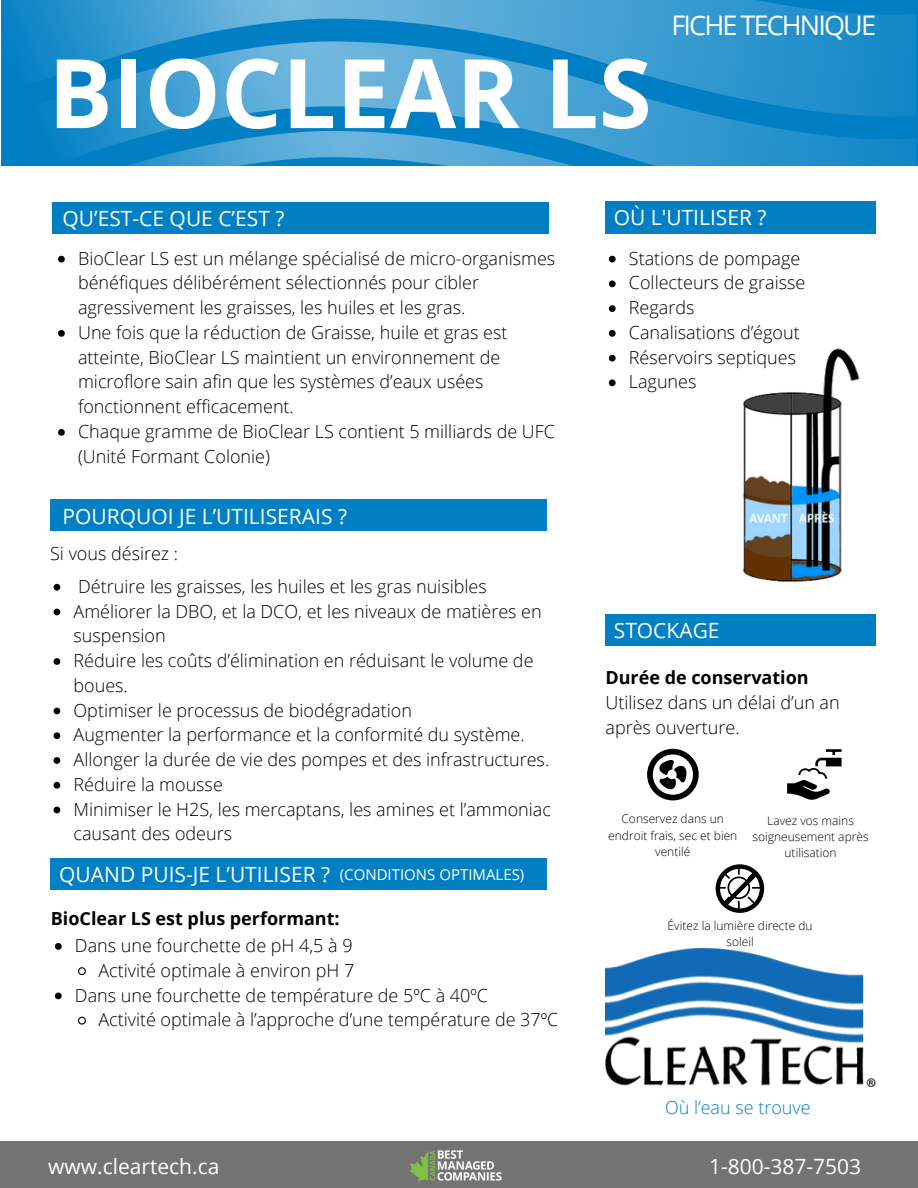
<style>
.page{position:relative;width:918px;height:1188px;background:#fff}
.page>*{position:absolute;margin:0;border:0;box-sizing:border-box;transform-origin:0 0}
.t1{font:700 96px "Open Sans";color:#fff}
.t2{font:27px "Open Sans";letter-spacing:-.07em;color:#fff}
.t3{font:21px "Open Sans";color:#fff}
.t4{font:300 18px/24.8px "Open Sans";color:#000}
.t5{font:700 18px "Open Sans";color:#000}
.t6{font:300 18px "Open Sans";color:#007fc4}
.t7{font:15px "Open Sans";color:#fff}
.t8{font:300 12px/16.6px "Open Sans";color:#000;text-align:center}
</style>
<div class="page">
<img style="left:1px;top:0;width:917px;height:166px">
<div style="left:50px;top:499px;width:497px;height:32px;background:#007fc4"></div>
<div style="left:606px;top:201px;width:270px;height:33px;background:#007fc4"></div>
<div style="left:52px;top:202px;width:497px;height:32px;background:#007fc4"></div>
<div style="left:0;top:1141px;width:918px;height:47px;background:#737373"></div>
<div style="left:50px;top:858px;width:497px;height:31px;background:#007fc4"></div>
<img style="left:606px;top:949px;width:270px;height:137px">
<svg style="left:716px;top:864px;width:48px;height:49px"></svg>
<svg style="left:787px;top:749px;width:55px;height:51px"></svg>
<div style="left:606px;top:614px;width:270px;height:32px;background:#007fc4"></div>
<svg style="left:647px;top:749px;width:52px;height:51px"></svg>
<img style="left:409px;top:1150px;width:93px;height:32px">
<img style="left:743px;top:348px;width:117px;height:234px">
<svg style="left:609px;top:256px;width:7px;height:6px"></svg>
<svg style="left:609px;top:280px;width:7px;height:7px"></svg>
<svg style="left:609px;top:305px;width:7px;height:7px"></svg>
<svg style="left:609px;top:330px;width:7px;height:7px"></svg>
<svg style="left:609px;top:355px;width:7px;height:6px"></svg>
<svg style="left:609px;top:379px;width:7px;height:7px"></svg>
<svg style="left:58px;top:256px;width:7px;height:6px"></svg>
<svg style="left:58px;top:330px;width:7px;height:7px"></svg>
<svg style="left:58px;top:429px;width:7px;height:7px"></svg>
<svg style="left:54px;top:584px;width:6px;height:7px"></svg>
<svg style="left:54px;top:609px;width:6px;height:6px"></svg>
<svg style="left:54px;top:658px;width:6px;height:7px"></svg>
<svg style="left:54px;top:708px;width:6px;height:6px"></svg>
<svg style="left:54px;top:732px;width:6px;height:7px"></svg>
<svg style="left:54px;top:757px;width:6px;height:7px"></svg>
<svg style="left:54px;top:782px;width:6px;height:7px"></svg>
<svg style="left:54px;top:807px;width:6px;height:6px"></svg>
<svg style="left:55px;top:943px;width:7px;height:7px"></svg>
<svg style="left:78px;top:967px;width:8px;height:9px"></svg>
<svg style="left:55px;top:993px;width:7px;height:6px"></svg>
<svg style="left:78px;top:1016px;width:8px;height:9px"></svg>
<h1 class="t1" style="left:48px;top:26px;width:605px">BIOCLEAR LS</h1>
<h2 class="t2" style="left:672px;top:6px;width:206px">FICHE TECHNIQUE</h2>
<p class="t3" style="left:63px;top:203px;width:223px">QU’EST-CE QUE C’EST ?</p>
<p class="t4" style="left:78px;top:245px;width:479px">BioClear LS est un mélange spécialisé de micro-organismes bénéfiques délibérément sélectionnés pour cibler agressivement les graisses, les huiles et les gras.<br>Une fois que la réduction de Graisse, huile et gras est atteinte, BioClear LS maintient un environnement de microflore sain afin que les systèmes d’eaux usées fonctionnent efficacement.<br>Chaque gramme de BioClear LS contient 5 milliards de UFC (Unité Formant Colonie)</p>
<p class="t3" style="left:63px;top:501px;width:286px">POURQUOI JE L’UTILISERAIS ?</p>
<p class="t4" style="left:50px;top:541px;width:130px">Si vous désirez :</p>
<p class="t4" style="left:74px;top:574px;width:479px">Détruire les graisses, les huiles et les gras nuisibles Améliorer la DBO, et la DCO, et les niveaux de matières en suspension<br>Réduire les coûts d’élimination en réduisant le volume de boues.<br>Optimiser le processus de biodégradation<br>Augmenter la performance et la conformité du système.<br>Allonger la durée de vie des pompes et des infrastructures.<br>Réduire la mousse<br>Minimiser le H2S, les mercaptans, les amines et l’ammoniac causant des odeurs</p>
<p class="t3" style="left:59px;top:860px;width:272px">QUAND PUIS-JE L’UTILISER ?</p>
<p class="t7" style="left:340px;top:864px;width:186px">(CONDITIONS OPTIMALES)</p>
<p class="t5" style="left:51px;top:906px;width:290px">BioClear LS est plus performant:</p>
<p class="t4" style="left:75px;top:933px;width:279px">Dans une fourchette de pH 4,5 à 9</p>
<p class="t4" style="left:98px;top:957px;width:257px">Activité optimale à environ pH 7</p>
<p class="t4" style="left:75px;top:982px;width:415px">Dans une fourchette de température de 5ºC à 40ºC</p>
<p class="t4" style="left:98px;top:1007px;width:462px">Activité optimale à l’approche d’une température de 37ºC</p>
<p class="t3" style="left:48px;top:1151px;width:173px">www.cleartech.ca</p>
<p class="t3" style="left:614px;top:203px;width:154px">OÙ L'UTILISER ?</p>
<p class="t4" style="left:629px;top:245px;width:178px">Stations de pompage<br>Collecteurs de graisse<br>Regards<br>Canalisations d’égout<br>Réservoirs septiques<br>Lagunes</p>
<p class="t3" style="left:614px;top:615px;width:107px">STOCKAGE</p>
<p class="t5" style="left:606px;top:665px;width:205px">Durée de conservation</p>
<p class="t4" style="left:606px;top:690px;width:236px">Utilisez dans un délai d’un an après ouverture.</p>
<p class="t8" style="left:608px;top:810px;width:131px">Conservez dans un endroit frais, sec et bien ventilé</p>
<p class="t8" style="left:753px;top:812px;width:118px;line-height:16.2px">Lavez vos mains soigneusement après utilisation</p>
<p class="t8" style="left:668px;top:917px;width:146px">Évitez la lumière directe du soleil</p>
<p class="t6" style="left:665px;top:1094px;width:147px">Où l’eau se trouve</p>
<p class="t3" style="left:709px;top:1151px;width:154px">1-800-387-7503</p>
</div>
